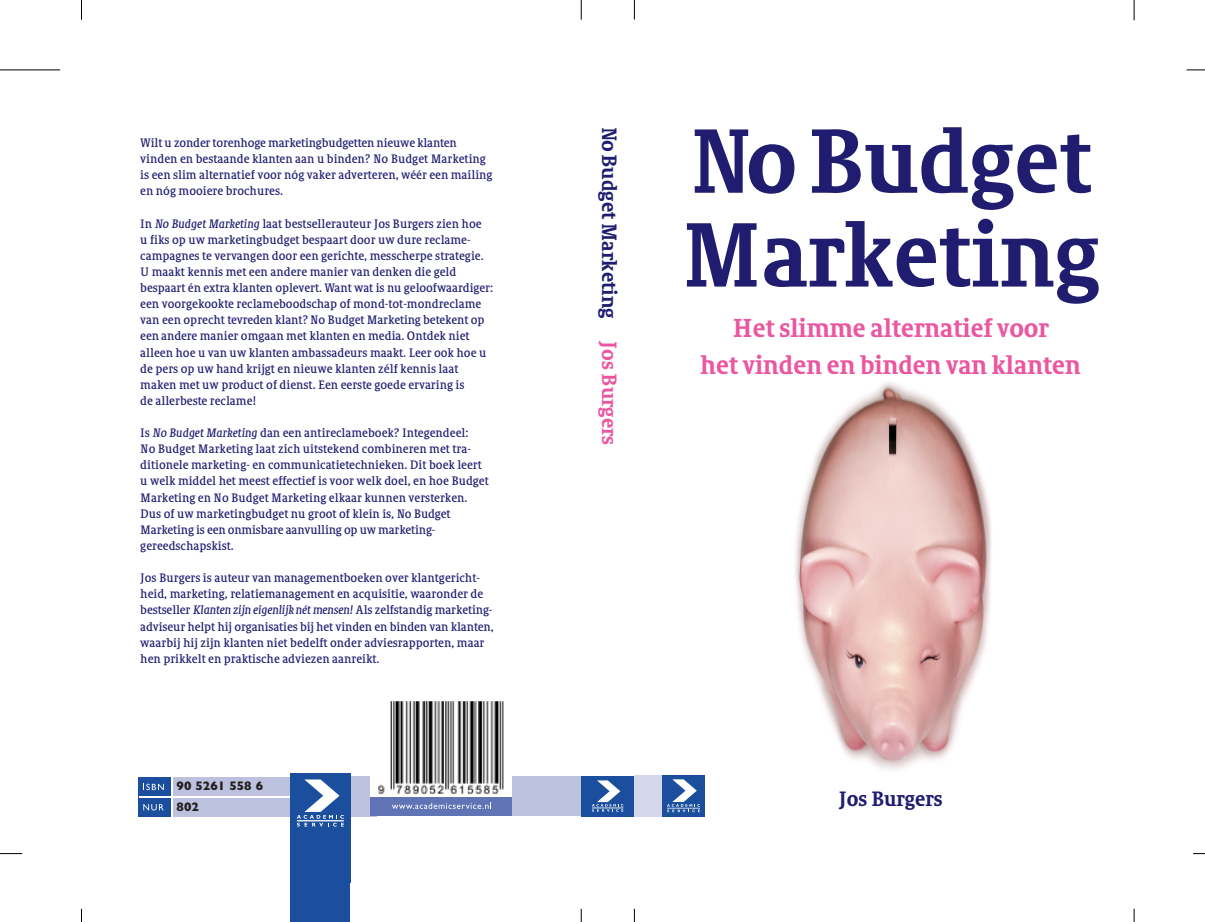
<style>
.page{position:relative;width:1205px;height:922px;background:#fff}
.page>*{position:absolute;margin:0;border:0;box-sizing:border-box;transform-origin:0 0}
.t1{font:700 87.5px/93.8px "Sheriff";color:#201c70}
.t2{font:700 25px/37.5px "Sheriff";color:#eb56a0;text-align:center}
.t3{font:700 20px "Sheriff";color:#201c70}
.t4{font:700 12.5px "Gill Sans";color:#231f20}
.t5{font:11.88px/16.1px "Sheriff";color:#201c70}
.s1{font-family:"Sheriff Italian"}
.s2{color:#eb56a0}
</style>
<div class="page">
<div style="left:290px;top:858px;width:60px;height:63px;background:#1b4f9d"></div>
<svg style="left:81px;top:0;width:1px;height:20px"></svg>
<svg style="left:81px;top:908px;width:1px;height:13px"></svg>
<svg style="left:581px;top:0;width:1px;height:20px"></svg>
<svg style="left:581px;top:908px;width:1px;height:13px"></svg>
<svg style="left:634px;top:0;width:1px;height:19px"></svg>
<svg style="left:634px;top:908px;width:1px;height:13px"></svg>
<svg style="left:1134px;top:0;width:1px;height:20px"></svg>
<svg style="left:1134px;top:908px;width:1px;height:13px"></svg>
<hr style="left:0;top:70px;width:60px;height:1px;background:#000">
<svg style="left:0;top:853px;width:22px;height:1px"></svg>
<svg style="left:1186px;top:70px;width:19px;height:1px"></svg>
<svg style="left:1193px;top:853px;width:12px;height:1px"></svg>
<img style="left:795px;top:382px;width:196px;height:388px">
<div style="left:172px;top:777px;width:204px;height:39px;background:#bcc1de"></div>
<div style="left:139px;top:777px;width:33px;height:39px;background:#1b4f9d"></div>
<hr style="left:139px;top:796px;width:237px;height:1px;background:#fff">
<hr style="left:171px;top:777px;width:2px;height:39px;background:#fff">
<svg style="left:143px;top:783px;width:21px;height:7px"></svg>
<svg style="left:143px;top:804px;width:21px;height:6px"></svg>
<div style="left:348px;top:776px;width:200px;height:39px;background:#bcc1de"></div>
<div style="left:370px;top:697px;width:142px;height:99px;background:#fff"></div>
<div style="left:370px;top:796px;width:142px;height:19px;background:#6073b4"></div>
<svg style="left:392px;top:802px;width:99px;height:6px"></svg>
<div style="left:514px;top:776px;width:72px;height:39px;background:#bcc1de"></div>
<div style="left:290px;top:772px;width:60px;height:110px;background:#1b4f9d"></div>
<svg style="left:297px;top:779px;width:47px;height:47px"></svg>
<hr style="left:297px;top:820px;width:47px;height:1px;background:#fff">
<img style="left:379px;top:701px;width:125px;height:92px">
<div style="left:581px;top:775px;width:53px;height:41px;background:#1b4f9d"></div>
<svg style="left:592px;top:780px;width:31px;height:31px"></svg>
<hr style="left:592px;top:807px;width:31px;height:1px;background:#fff">
<div style="left:634px;top:774px;width:28px;height:42px;background:#d5d7eb"></div>
<div style="left:662px;top:774px;width:42px;height:42px;background:#1b4f9d"></div>
<svg style="left:667px;top:779px;width:33px;height:33px"></svg>
<hr style="left:667px;top:807px;width:33px;height:1px;background:#fff">
<p class="t5" style="left:140px;top:136px;width:354px">Wilt u zonder torenhoge marketingbudgetten nieuwe klanten vinden en bestaande klanten aan u binden? No Budget Marketing is een slim alternatief voor nóg vaker adverteren, wéér een mailing en nóg mooiere brochures.</p>
<p class="t5" style="left:140px;top:216px;width:354px">In <span class="s1">No Budget Marketing</span> laat bestsellerauteur Jos Burgers zien hoe<br>u fiks op uw marketingbudget bespaart door uw dure reclame&shy;campagnes te vervangen door een gerichte, messcherpe strategie.<br>U maakt kennis met een andere manier van denken die geld bespaart én extra klanten oplevert. Want wat is nu geloofwaardiger: een voorgekookte reclameboodschap of mond-tot-mondreclame van een oprecht tevreden klant? No Budget Marketing betekent op een andere manier omgaan met klanten en media. Ontdek niet alleen hoe u van uw klanten ambassadeurs maakt. Leer ook hoe u de pers op uw hand krijgt en nieuwe klanten zélf kennis laat maken met uw product of dienst. Een eerste goede ervaring is<br>de allerbeste reclame!</p>
<p class="t5" style="left:140px;top:426px;width:350px">Is <span class="s1">No Budget Marketing</span> dan een antireclameboek? Integendeel:<br>No Budget Marketing laat zich uitstekend combineren met tra&shy;ditionele marketing- en communicatietechnieken. Dit boek leert u welk middel het meest effectief is voor welk doel, en hoe Budget Marketing en No Budget Marketing elkaar kunnen versterken.<br>Dus of uw marketingbudget nu groot of klein is, No Budget Marketing is een onmisbare aanvulling op uw marketing&shy;gereedschapskist.</p>
<p class="t5" style="left:140px;top:570px;width:355px">Jos Burgers is auteur van managementboeken over klantgericht&shy;heid, marketing, relatiemanagement en acquisitie, waaronder de bestseller <span class="s1">Klanten zijn eigenlijk nét mensen!</span> Als zelfstandig marketing&shy;adviseur helpt hij organisaties bij het vinden en binden van klanten, waarbij hij zijn klanten niet bedelft onder adviesrapporten, maar hen prikkelt en praktische adviezen aanreikt.</p>
<p class="t4" style="left:177px;top:778px;width:88px">90 5261 558 6</p>
<p class="t4" style="left:177px;top:799px;width:24px">802</p>
<h3 class="t3" style="left:617px;top:127px;width:319px;rotate:90deg">NoBudget Marketing <span class="s2">Jos Burgers</span></h3>
<h1 class="t1" style="left:682px;top:122px;width:419px">NoBudget<br>Marketing</h1>
<h2 class="t2" style="left:700px;top:311px;width:382px">Het slimme alternatief voor<br>het vinden en binden van klanten</h2>
<h3 class="t3" style="left:839px;top:791px;width:105px">Jos Burgers</h3>
</div>
